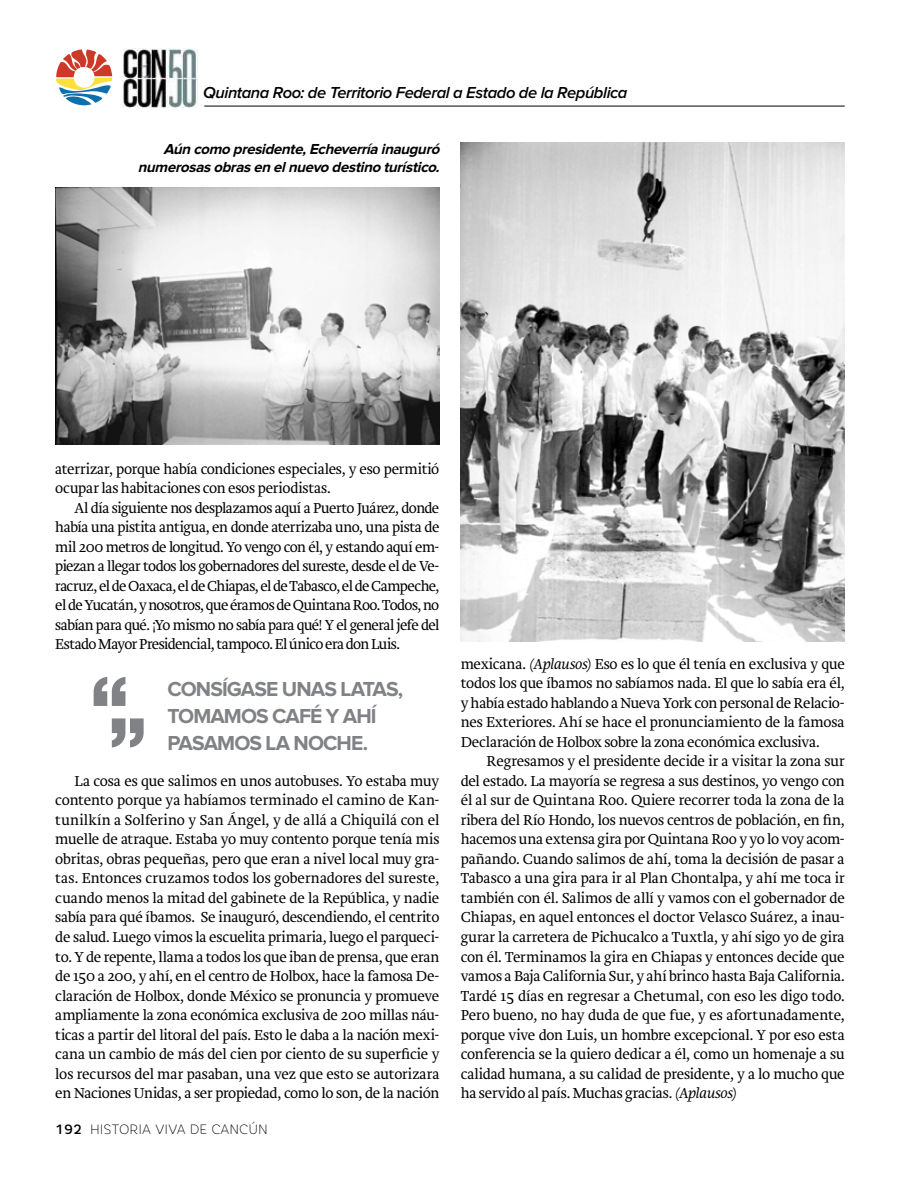
<style>
.page{position:relative;width:915px;height:1191px;background:#fff}
.page>*{position:absolute;margin:0;border:0;box-sizing:border-box;transform-origin:0 0}
.t1{font:700 21px/27px "Proxima Nova";letter-spacing:-.045em;color:#808285}
.t2{font:italic 600 16.5px "Proxima Nova";letter-spacing:-.025em;color:#000}
.t3{font:300 15px/19.5px "Brioni Pro";letter-spacing:-.02em;color:#000;text-align:justify}
.t4{font:italic 700 15px/17.5px "Proxima Nova";color:#000;text-align:right}
.t5{font:100 13.5px "Core Rhino 25";color:#000}
.s1{font-family:"Core Rhino 55";font-weight:500}
.s2{font-style:italic}
</style>
<div class="page">
<hr style="left:204px;top:106px;width:640px;height:1px;background:#000">
<img style="left:122px;top:48px;width:76px;height:60px">
<svg style="left:56px;top:50px;width:56px;height:56px"></svg>
<img style="left:460px;top:142px;width:384px;height:499px">
<img style="left:55px;top:187px;width:384px;height:257px">
<svg style="left:93px;top:677px;width:33px;height:29px"></svg>
<svg style="left:111px;top:718px;width:33px;height:30px"></svg>
<p class="t2" style="left:203px;top:85px;width:425px">Quintana Roo: de Territorio Federal a Estado de la República</p>
<p class="t4" style="left:138px;top:141px;width:306px">Aún como presidente,Echeverría inauguró numerosasobrasen elnuevo destino turístico.</p>
<p class="t3" style="left:55px;top:459px;width:385px">aterrizar, porque había condiciones especiales, y eso permitió ocupar las habitaciones con esos periodistas.</p>
<p class="t3" style="left:55px;top:498px;width:385px;text-indent:19px">Al día siguiente nos desplazamos aquí a Puerto Juárez, donde había una pistita antigua, en donde aterrizaba uno, una pista de mil 200 metros de longitud. Yo vengo con él, y estando aquí em&shy;piezan a llegar todos los gobernadores del sureste, desde el de Ve&shy;racruz, el de Oaxaca, el de Chiapas, el de Tabasco, el de Campeche, el de Yucatán, y nosotros, que éramos de Quintana Roo. Todos, no sabían para qué. ¡Yo mismo no sabía para qué! Y el general jefe del Estado Mayor Presidencial, tampoco. El único era don Luis.</p>
<h1 class="t1" style="left:167px;top:676px;width:237px">CONSÍGASE UNAS LATAS,<br>TOMAMOS CAFÉ Y AHÍ<br>PASAMOS LA NOCHE.</h1>
<p class="t3" style="left:55px;top:771px;width:385px;text-indent:19px">La cosa es que salimos en unos autobuses. Yo estaba muy contento porque ya habíamos terminado el camino de Kan&shy;tunilkín a Solferino y San Ángel, y de allá a Chiquilá con el muelle de atraque. Estaba yo muy contento porque tenía mis obritas, obras pequeñas, pero que eran a nivel local muy gra&shy;tas. Entonces cruzamos todos los gobernadores del sureste, cuando menos la mitad del gabinete de la República, y nadie sabía para qué íbamos. Se inauguró, descendiendo, el centrito de salud. Luego vimos la escuelita primaria, luego el parqueci&shy;to. Y de repente, llama a todos los que iban de prensa, que eran de 150 a 200, y ahí, en el centro de Holbox, hace la famosa De&shy;claración de Holbox, donde México se pronuncia y promueve ampliamente la zona económica exclusiva de 200 millas náu&shy;ticas a partir del litoral del país. Esto le daba a la nación mexi&shy;cana un cambio de más del cien por ciento de su superficie y los recursos del mar pasaban, una vez que esto se autorizara en Naciones Unidas, a ser propiedad, como lo son, de la nación</p>
<p class="t5" style="left:55px;top:1120px;width:214px"><span class="s1">192</span> HISTORIA VIVA DE CANCÚN</p>
<p class="t3" style="left:460px;top:654px;width:385px">mexicana. <span class="s2">(Aplausos)</span> Eso es lo que él tenía en exclusiva y que todos los que íbamos no sabíamos nada. El que lo sabía era él, y había estado hablando a Nueva York con personal de Relacio&shy;nes Exteriores. Ahí se hace el pronunciamiento de la famosa Declaración de Holbox sobre la zona económica exclusiva.</p>
<p class="t3" style="left:460px;top:752px;width:385px;text-indent:26px">Regresamos y el presidente decide ir a visitar la zona sur del estado. La mayoría se regresa a sus destinos, yo vengo con él al sur de Quintana Roo. Quiere recorrer toda la zona de la ribera del Río Hondo, los nuevos centros de población, en fin, hacemos una extensa gira por Quintana Roo y yo lo voy acom&shy;pañando. Cuando salimos de ahí, toma la decisión de pasar a Tabasco a una gira para ir al Plan Chontalpa, y ahí me toca ir también con él. Salimos de allí y vamos con el gobernador de Chiapas, en aquel entonces el doctor Velasco Suárez, a inau&shy;gurar la carretera de Pichucalco a Tuxtla, y ahí sigo yo de gira con él. Terminamos la gira en Chiapas y entonces decide que vamos a Baja California Sur, y ahí brinco hasta Baja California.<br>Tardé 15 días en regresar a Chetumal, con eso les digo todo.<br>Pero bueno, no hay duda de que fue, y es afortunadamente, porque vive don Luis, un hombre excepcional. Y por eso esta conferencia se la quiero dedicar a él, como un homenaje a su calidad humana, a su calidad de presidente, y a lo mucho que ha servido al país. Muchas gracias. <span class="s2">(Aplausos)</span></p>
</div>
